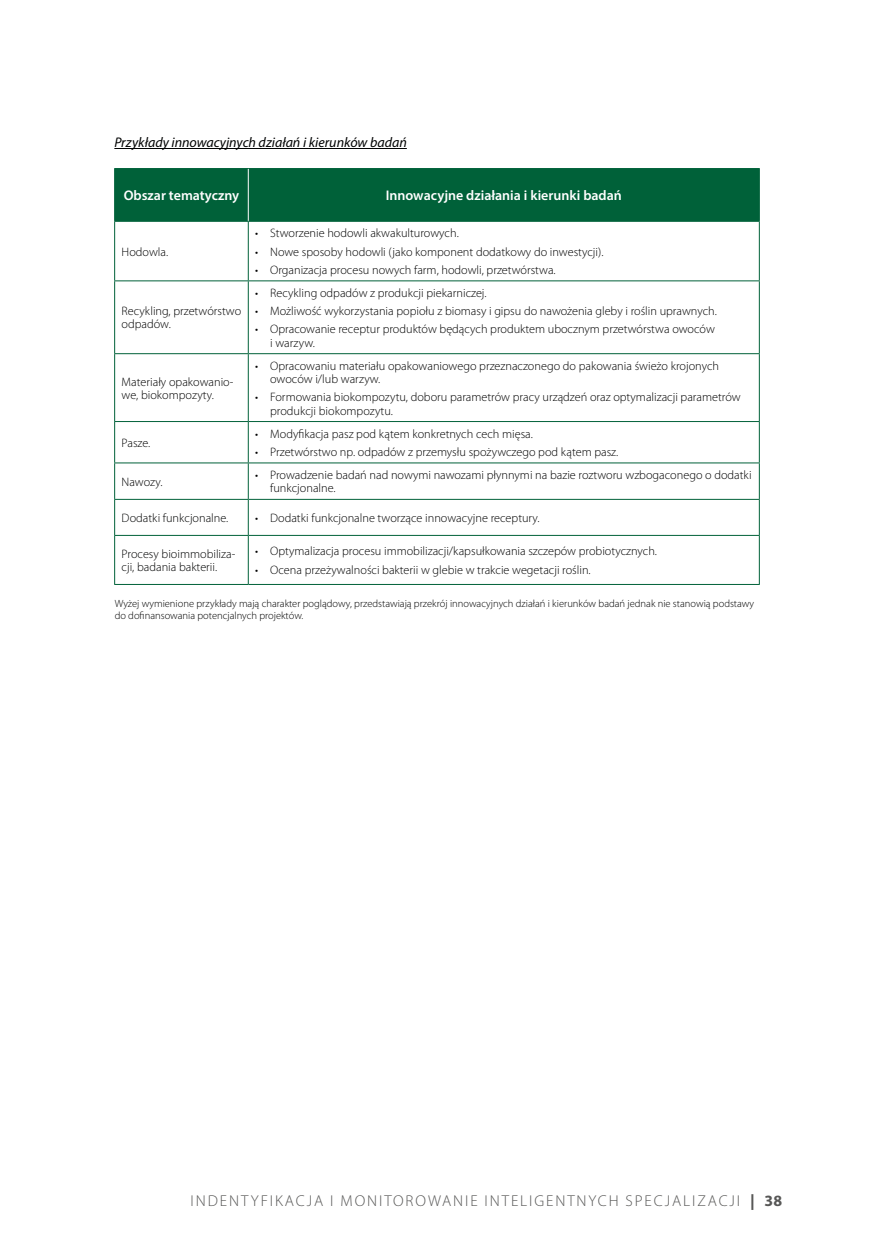
<style>
.page{position:relative;width:874px;height:1241px;background:#fff}
.page>*{position:absolute;margin:0;border:0;box-sizing:border-box;transform-origin:0 0}
.t1{font:300 15.75px "Myriad Pro";letter-spacing:.12em;color:#575756}
.t2{font:600 14px "Myriad Pro";color:#fff}
.t3{font:italic 14px "Myriad Pro";color:#010202}
.t4{font:300 12.25px/13.3px "Myriad Pro";color:#000}
.t5{font:300 12.25px/13.3px "Myriad Pro";color:#010202}
.t6{font:300 10.5px/12.6px "Myriad Pro";color:#000}
.s1{font-weight:900}
.s2{font-weight:700}
</style>
<div class="page">
<div style="left:115px;top:169px;width:643px;height:52px;background:#006139"></div>
<hr style="left:114px;top:222px;width:1px;height:58px;background:#006139">
<hr style="left:248px;top:222px;width:1px;height:58px;background:#006139">
<hr style="left:758px;top:222px;width:1px;height:58px;background:#006139">
<hr style="left:114px;top:280px;width:134px;height:1px;background:#006139">
<hr style="left:114px;top:281px;width:1px;height:72px;background:#006139">
<hr style="left:248px;top:280px;width:511px;height:1px;background:#006139">
<hr style="left:248px;top:281px;width:1px;height:72px;background:#006139">
<hr style="left:758px;top:281px;width:1px;height:72px;background:#006139">
<hr style="left:114px;top:353px;width:134px;height:1px;background:#006139">
<hr style="left:114px;top:354px;width:1px;height:67px;background:#006139">
<hr style="left:248px;top:353px;width:511px;height:1px;background:#006139">
<hr style="left:248px;top:354px;width:1px;height:67px;background:#006139">
<hr style="left:758px;top:354px;width:1px;height:67px;background:#006139">
<hr style="left:114px;top:421px;width:134px;height:1px;background:#006139">
<hr style="left:114px;top:422px;width:1px;height:40px;background:#006139">
<hr style="left:248px;top:421px;width:511px;height:1px;background:#006139">
<hr style="left:248px;top:422px;width:1px;height:40px;background:#006139">
<hr style="left:758px;top:422px;width:1px;height:40px;background:#006139">
<hr style="left:114px;top:462px;width:134px;height:1px;background:#006139">
<hr style="left:114px;top:463px;width:1px;height:36px;background:#006139">
<hr style="left:248px;top:462px;width:511px;height:1px;background:#006139">
<hr style="left:248px;top:463px;width:1px;height:36px;background:#006139">
<hr style="left:758px;top:463px;width:1px;height:36px;background:#006139">
<hr style="left:114px;top:499px;width:134px;height:1px;background:#006139">
<hr style="left:114px;top:499px;width:1px;height:36px;background:#006139">
<hr style="left:248px;top:499px;width:511px;height:1px;background:#006139">
<hr style="left:248px;top:499px;width:1px;height:36px;background:#006139">
<hr style="left:758px;top:499px;width:1px;height:36px;background:#006139">
<hr style="left:114px;top:535px;width:134px;height:1px;background:#006139">
<hr style="left:114px;top:535px;width:1px;height:49px;background:#006139">
<hr style="left:248px;top:535px;width:511px;height:1px;background:#006139">
<hr style="left:248px;top:535px;width:1px;height:49px;background:#006139">
<hr style="left:758px;top:535px;width:1px;height:49px;background:#006139">
<hr style="left:114px;top:584px;width:134px;height:1px;background:#006139">
<hr style="left:248px;top:584px;width:511px;height:1px;background:#006139">
<hr style="left:114px;top:168px;width:134px;height:1px;background:#006139">
<hr style="left:114px;top:169px;width:1px;height:52px;background:#006139">
<hr style="left:248px;top:168px;width:511px;height:1px;background:#006139">
<hr style="left:758px;top:169px;width:1px;height:52px;background:#006139">
<hr style="left:114px;top:221px;width:134px;height:1px;background:#006139">
<hr style="left:248px;top:221px;width:511px;height:1px;background:#006139">
<hr style="left:248px;top:169px;width:1px;height:52px;background:#fff">
<hr style="left:114px;top:148px;width:292px;height:1px;background:#010202">
<p class="t3" style="left:114px;top:134px;width:294px">Przykłady innowacyjnych działań i kierunków badań</p>
<p class="t2" style="left:124px;top:186px;width:117px">Obszar tematyczny</p>
<p class="t2" style="left:385px;top:186px;width:237px">Innowacyjne działania i kierunki badań</p>
<p class="t4" style="left:122px;top:245px;width:48px">Hodowla.</p>
<p class="t4" style="left:122px;top:304px;width:121px">Recykling, przetwórstwo odpadów.</p>
<p class="t4" style="left:122px;top:374px;width:113px">Materiały opakowanio&shy;we, biokompozyty.</p>
<p class="t4" style="left:122px;top:436px;width:30px">Pasze.</p>
<p class="t4" style="left:255px;top:226px;width:205px">• Stworzenie hodowli akwakulturowych.</p>
<p class="t4" style="left:255px;top:245px;width:349px">• N owe sposoby hodowli (jako komponent dodatkowy do inwestycji).</p>
<p class="t4" style="left:255px;top:263px;width:302px">• Organizacja procesu nowych farm, hodowli, przetwórstwa.</p>
<p class="t4" style="left:255px;top:286px;width:233px">• Recykling odpadów z produkcji piekarniczej.</p>
<p class="t4" style="left:255px;top:304px;width:463px">• Możliwość wykorzystania popiołu z biomasy i gipsu do nawożenia gleby i roślin uprawnych.</p>
<p class="t4" style="left:270px;top:322px;width:446px;text-indent:-15px">• Opracowanie receptur produktów będących produktem ubocznym przetwórstwa owoców i warzyw.</p>
<p class="t4" style="left:270px;top:359px;width:450px;text-indent:-15px">• Opracowaniu materiału opakowaniowego przeznaczonego do pakowania świeżo krojonych owoców i/lub warzyw.</p>
<p class="t4" style="left:270px;top:390px;width:472px;text-indent:-15px">• Formowania biokompozytu, doboru parametrów pracy urządzeń oraz optymalizacji parametrów produkcji biokompozytu.</p>
<p class="t4" style="left:255px;top:427px;width:279px">• Modyfikacja pasz pod kątem konkretnych cech mięsa.</p>
<p class="t4" style="left:255px;top:445px;width:364px">• Przetwórstwo np. odpadów z przemysłu spożywczego pod kątem pasz.</p>
<p class="t4" style="left:122px;top:475px;width:42px">N awozy.</p>
<p class="t4" style="left:270px;top:468px;width:482px;text-indent:-15px">• Prowadzenie badań nad nowymi nawozami płynnymi na bazie roztworu wzbogaconego o dodatki funkcjonalne.</p>
<p class="t5" style="left:122px;top:511px;width:108px">Dodatki funkcjonalne.</p>
<p class="t4" style="left:255px;top:511px;width:286px">• Dodatki funkcjonalne tworzące innowacyjne receptury.</p>
<p class="t5" style="left:122px;top:547px;width:115px">Procesy bioimmobiliza&shy;cji, badania bakterii.</p>
<p class="t4" style="left:255px;top:544px;width:403px">• Optymalizacja procesu immobilizacji/kapsułkowania szczepów probiotycznych.</p>
<p class="t4" style="left:255px;top:562px;width:337px">• Ocena przeżywalności bakterii w glebie w trakcie wegetacji roślin.</p>
<p class="t6" style="left:115px;top:596px;width:640px">Wyżej wymienione przykłady mają charakter poglądowy, przedstawiają przekrój innowacyjnych działań i kierunków badań jednak nie stanowią podstawy do dofinansowania potencjalnych projektów.</p>
<p class="t1" style="left:190px;top:1191px;width:40px">INDENTY</p>
<p class="t1" style="left:260px;top:1191px;width:239px">FIKACJA I MON ITOROWAN IE INTEL</p>
<p class="t1" style="left:529px;top:1191px;width:28px">IGENT</p>
<p class="t1" style="left:576px;top:1191px;width:207px">nYCH SPECJAL IZACJI <span class="s1">|</span> <span class="s2">38</span></p>
</div>
